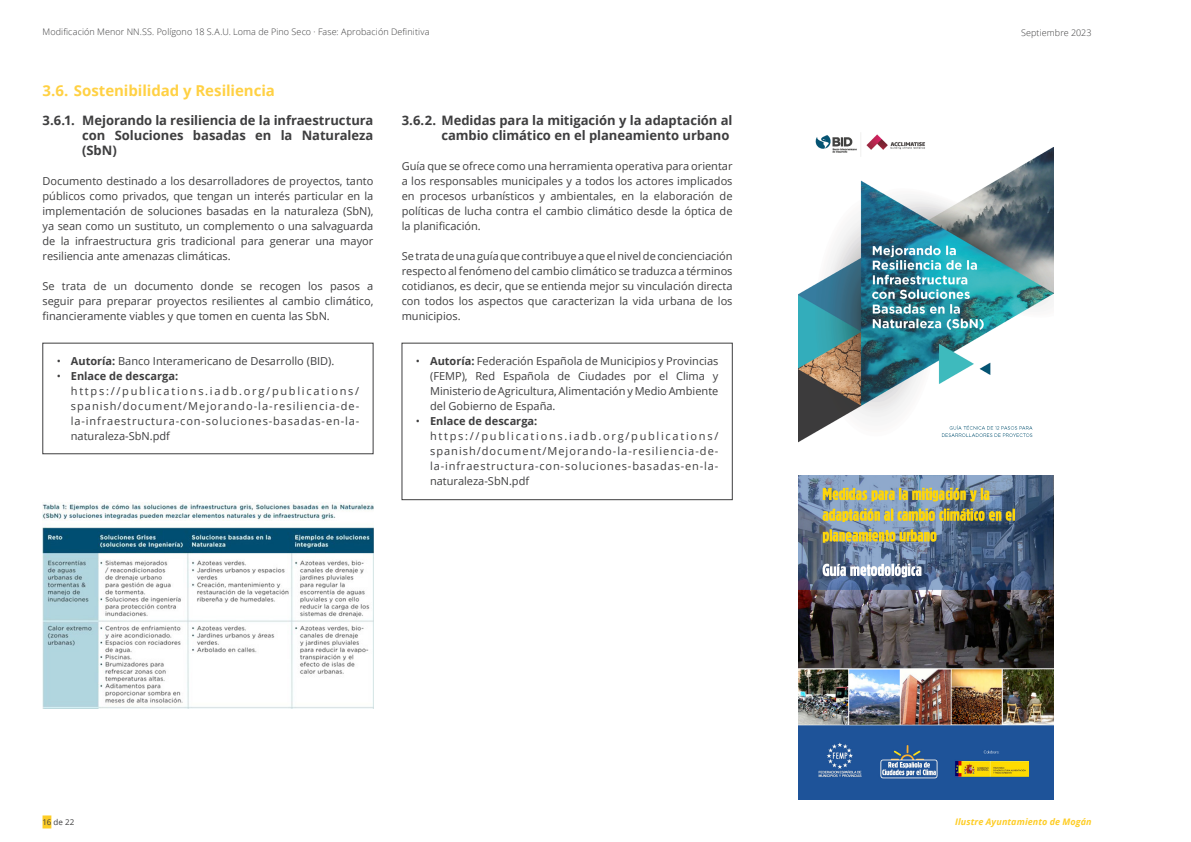
<style>
.page{position:relative;width:1191px;height:842px;background:#fff}
.page>*{position:absolute;margin:0;border:0;box-sizing:border-box;transform-origin:0 0}
.t1{font:700 15px "Open Sans";letter-spacing:-.005em;color:#ffd144}
.t2{font:700 13px/15px "Open Sans";letter-spacing:-.005em;color:#3e3e3f;text-align:justify}
.TEXTO_BASE{font:11px/15px "Open Sans";color:#3e3e3f;text-align:justify}
.Notas_recuadro_10_mm{font:11px/15px "Open Sans";letter-spacing:.08em;color:#3e3e3f;text-align:justify}
.t3{font:700 11px "Open Sans";color:#3e3e3f}
.t4{font:300 9px "Open Sans";letter-spacing:.01em;color:#3e3e3f}
.t5{font:italic 700 9px "Open Sans";letter-spacing:.01em;color:#fecd26}
.t6{font:8px "Open Sans";color:#3e3e3f}
.s1{font-weight:700}
.s2{font-weight:400}
</style>
<div class="page">
<img style="left:43px;top:502px;width:330px;height:206px">
<img style="left:798px;top:133px;width:256px;height:666px">
<div style="left:43px;top:815px;width:8px;height:13px;background:#fecd26"></div>
<div style="left:402px;top:343px;width:330px;height:157px;border:1px solid #3e3e3f"></div>
<div style="left:43px;top:343px;width:330px;height:111px;border:1px solid #3e3e3f"></div>
<p class="t4" style="left:43px;top:26px;width:388px">Modificación Menor NN.SS. Polígono 18 S.A.U. Loma de Pino Seco · Fase: Aprobación Definitiva</p>
<p class="t4" style="left:1021px;top:27px;width:72px">Septiembre 2023</p>
<p class="t1" style="left:43px;top:80px;width:234px">3.6. Sostenibilidad y Resiliencia</p>
<p class="t2" style="left:82px;top:112px;width:293px;text-indent:-40px">3.6.1. Mejorando la resiliencia de la infraestructura con Soluciones basadas en la Naturaleza (SbN)</p>
<p class="TEXTO_BASE" style="left:43px;top:173px;width:332px">Documento destinado a los desarrolladores de proyectos, tanto públicos como privados, que tengan un interés particular en la implementación de soluciones basadas en la naturaleza (SbN), ya sean como un sustituto, un complemento o una salvaguarda de la infraestructura gris tradicional para generar una mayor resiliencia ante amenazas climáticas.</p>
<p class="TEXTO_BASE" style="left:43px;top:278px;width:332px">Se trata de un documento donde se recogen los pasos a seguir para preparar proyectos resilientes al cambio climático, financieramente viables y que tomen en cuenta las SbN.</p>
<p class="TEXTO_BASE" style="left:57px;top:353px;width:277px">• <span class="s1">Autoría:</span> Banco Interamericano de Desarrollo (BID).</p>
<p class="t3" style="left:57px;top:368px;width:123px"><span class="s2">•</span> Enlace de descarga:</p>
<p class="Notas_recuadro_10_mm" style="left:71px;top:383px;width:290px">https://publications. iadb. org/publications/ spanish/document/Mejorando-la-resiliencia-de&shy;la-infraestructura-con-soluciones-basadas-en-la&shy;naturaleza-SbN.pdf</p>
<p class="t2" style="left:402px;top:112px;width:332px;text-align:right">3.6.2. Medidas para la mitigación y la adaptación al cambio climático en el planeamiento urbano</p>
<p class="TEXTO_BASE" style="left:402px;top:158px;width:332px">Guía que se ofrece como una herramienta operativa para orientar a los responsables municipales y a todos los actores implicados en procesos urbanísticos y ambientales, en la elaboración de políticas de lucha contra el cambio climático desde la óptica de la planificación.</p>
<p class="TEXTO_BASE" style="left:402px;top:248px;width:332px">Se trata de una guía que contribuye a que el nivel de concienciación respecto al fenómeno del cambio climático se traduzca a términos cotidianos, es decir, que se entienda mejor su vinculación directa con todos los aspectos que caracterizan la vida urbana de los municipios.</p>
<p class="TEXTO_BASE" style="left:430px;top:353px;width:290px;text-indent:-14px">• <span class="s1">Autoría:</span> Federación Española de Municipios y Provincias (FEMP), Red Española de Ciudades por el Clima y Ministerio de Agricultura, Alimentación y Medio Ambiente del Gobierno de España.</p>
<p class="t3" style="left:416px;top:413px;width:123px"><span class="s2">•</span> Enlace de descarga:</p>
<p class="Notas_recuadro_10_mm" style="left:430px;top:428px;width:290px">https://publications. iadb. org/publications/ spanish/document/Mejorando-la-resiliencia-de&shy;la-infraestructura-con-soluciones-basadas-en-la&shy;naturaleza-SbN.pdf</p>
<p class="t6" style="left:43px;top:816px;width:33px">16 de 22</p>
<p class="t5" style="left:955px;top:815px;width:138px">Ilustre Ayuntamiento de Mogán</p>
</div>
